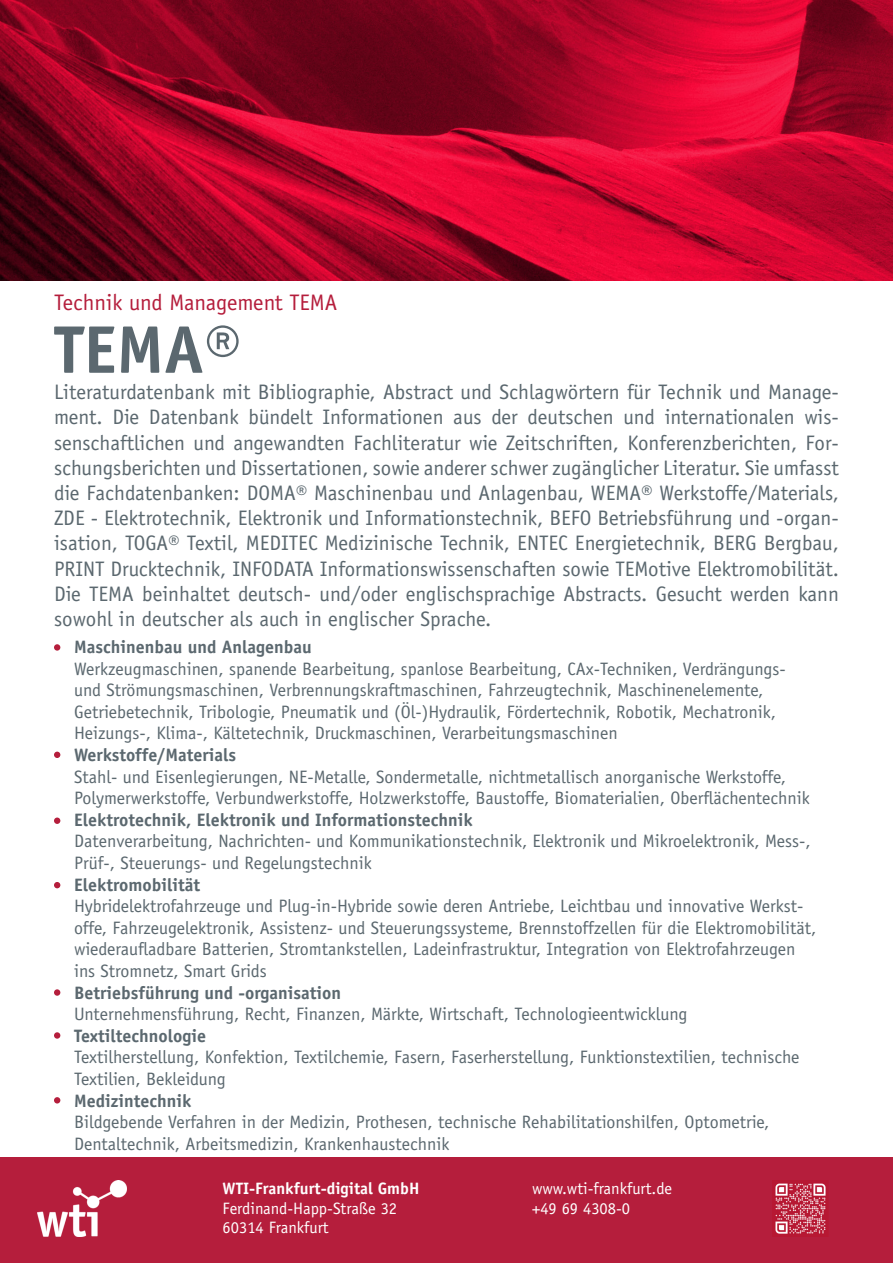
<style>
.page{position:relative;width:893px;height:1263px;background:#fff}
.page>*{position:absolute;margin:0;border:0;box-sizing:border-box;transform-origin:0 0}
.Titel{font:700 67.5px "Officina Sans Std";color:#5b686f}
.Subtitel{font:22.5px "Officina Sans Std";color:#b51e3c}
.t1{font:21px/25.2px "Officina Sans Std";color:#5b686f;text-align:justify}
.t2{font:18px/21.6px "Officina Sans Std";color:#5b686f}
.t3{font:700 18px "Officina Sans Std";color:#5b686f}
.Adresse{font:16.5px "Officina Sans Std";color:#fff}
.Adresse-2{font:700 16.5px "Officina Sans Std";color:#fff}
</style>
<div class="page">
<img style="left:0;top:1px;width:893px;height:280px">
<div style="left:54px;top:644px;width:6px;height:7px;background:#b51e3c;border-radius:50%"></div>
<svg style="left:54px;top:752px;width:6px;height:6px"></svg>
<div style="left:54px;top:817px;width:6px;height:7px;background:#b51e3c;border-radius:50%"></div>
<svg style="left:54px;top:882px;width:6px;height:6px"></svg>
<div style="left:54px;top:989px;width:6px;height:7px;background:#b51e3c;border-radius:50%"></div>
<div style="left:54px;top:1032px;width:6px;height:7px;background:#b51e3c;border-radius:50%"></div>
<div style="left:0;top:1158px;width:893px;height:105px;background:#b51e3c"></div>
<img style="left:37px;top:1180px;width:89px;height:56px">
<img style="left:775px;top:1183px;width:51px;height:51px">
<svg style="left:54px;top:1097px;width:6px;height:6px"></svg>
<p class="Subtitel" style="left:54px;top:289px;width:285px">Technik und Management TEMA</p>
<p class="Titel" style="left:54px;top:308px;width:189px">TEMA®</p>
<p class="t1" style="left:54px;top:379px;width:786px">Literaturdatenbank mit Bibliographie, Abstract und Schlagwörtern für Technik und Manage&shy;ment. Die Datenbank bündelt Informationen aus der deutschen und internationalen wis&shy;senschaftlichen und angewandten Fachliteratur wie Zeitschriften, Konferenzberichten, For&shy;schungsberichten und Dissertationen, sowie anderer schwer zugänglicher Literatur. Sie umfasst die Fachdatenbanken: DOMA® Maschinenbau und Anlagenbau, WEMA® Werkstoffe/Materials, ZDE - Elektrotechnik, Elektronik und Informationstechnik, BEFO Betriebsführung und -organ&shy;isation, TOGA® Textil, MEDITEC Medizinische Technik, ENTEC Energietechnik, BERG Bergbau, PRINT Drucktechnik, INFODATA Informationswissenschaften sowie TEMotive Elektromobilität.<br>Die TEMA beinhaltet deutsch- und/oder englischsprachige Abstracts. Gesucht werden kann sowohl in deutscher als auch in englischer Sprache.</p>
<p class="t3" style="left:74px;top:636px;width:239px">Maschinenbau und Anlagenbau</p>
<p class="t2" style="left:74px;top:658px;width:713px">Werkzeugmaschinen, spanende Bearbeitung, spanlose Bearbeitung, CAx-Techniken, Verdrängungs&shy;und Strömungsmaschinen, Verbrennungskraftmaschinen, Fahrzeugtechnik, Maschinenelemente, Getriebetechnik, Tribologie, Pneumatik und (Öl-)Hydraulik, Fördertechnik, Robotik, Mechatronik, Heizungs-, Klima-, Kältetechnik, Druckmaschinen, Verarbeitungsmaschinen</p>
<p class="t3" style="left:74px;top:744px;width:163px">Werkstoffe/Materials</p>
<p class="t2" style="left:74px;top:766px;width:737px">Stahl- und Eisenlegierungen, NE-Metalle, Sondermetalle, nichtmetallisch anorganische Werkstoffe,<br>Polymerwerkstoffe, Verbundwerkstoffe, Holzwerkstoffe, Baustoffe, Biomaterialien, Oberflächentechnik</p>
<p class="t3" style="left:74px;top:808px;width:400px">Elektrotechnik, Elektronik und Informationstechnik</p>
<p class="t2" style="left:74px;top:830px;width:738px">Datenverarbeitung, Nachrichten- und Kommunikationstechnik, Elektronik und Mikroelektronik, Mess-,<br>Prüf-, Steuerungs- und Regelungstechnik</p>
<p class="t3" style="left:74px;top:873px;width:127px">Elektromobilität</p>
<p class="t2" style="left:74px;top:895px;width:744px">Hybridelektrofahrzeuge und Plug-in-Hybride sowie deren Antriebe, Leichtbau und innovative Werkst&shy;offe, Fahrzeugelektronik, Assistenz- und Steuerungssysteme, Brennstoffzellen für die Elektromobilität, wiederaufladbare Batterien, Stromtankstellen, Ladeinfrastruktur, Integration von Elektrofahrzeugen ins Stromnetz, Smart Grids</p>
<p class="t3" style="left:74px;top:981px;width:268px">Betriebsführung und -organisation</p>
<p class="t2" style="left:74px;top:1003px;width:615px">Unternehmensführung, Recht, Finanzen, Märkte, Wirtschaft, Technologieentwicklung</p>
<p class="t3" style="left:74px;top:1024px;width:134px">Textiltechnologie</p>
<p class="t2" style="left:74px;top:1046px;width:727px">Textilherstellung, Konfektion, Textilchemie, Fasern, Faserherstellung, Funktionstextilien, technische<br>Textilien, Bekleidung</p>
<p class="t3" style="left:74px;top:1089px;width:119px">Medizintechnik</p>
<p class="t2" style="left:74px;top:1111px;width:697px">Bildgebende Verfahren in der Medizin, Prothesen, technische Rehabilitationshilfen, Optometrie,<br>Dentaltechnik, Arbeitsmedizin, Krankenhaustechnik</p>
<p class="Adresse-2" style="left:223px;top:1178px;width:198px">WTI-Frankfurt-digital GmbH</p>
<p class="Adresse" style="left:223px;top:1198px;width:176px">Ferdinand-Happ-Straße 32</p>
<p class="Adresse" style="left:223px;top:1218px;width:108px">60314 Frankfurt</p>
<p class="Adresse" style="left:532px;top:1178px;width:142px">www.wti-frankfurt.de</p>
<p class="Adresse" style="left:532px;top:1198px;width:100px">+49 69 4308-0</p>
</div>
